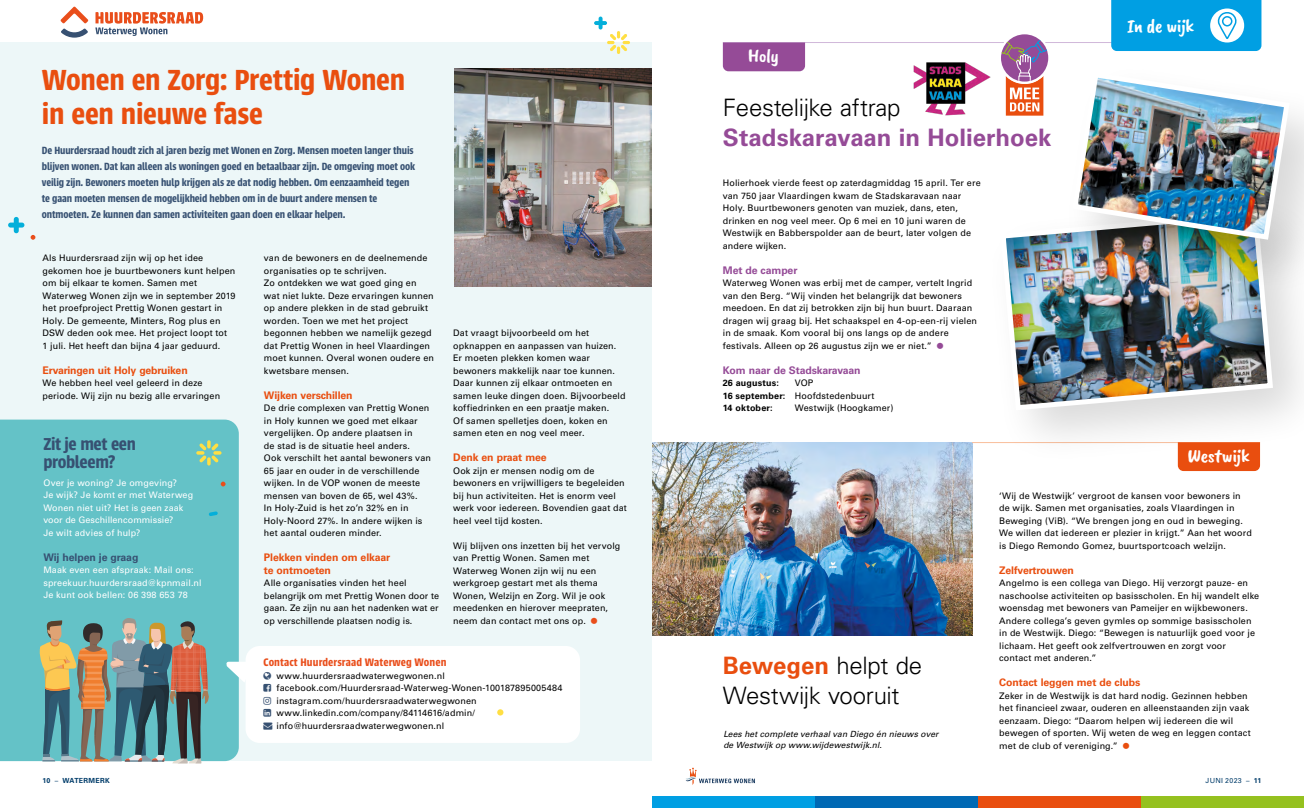
<style>
.page{position:relative;width:1304px;height:808px;background:#fff}
.page>*{position:absolute;margin:0;border:0;box-sizing:border-box;transform-origin:0 0}
.t1{font:600 32px/34px "Urbana";letter-spacing:-.005em;color:#e94e0f}
.t2{font:300 24px/30px "Univers LT Std";letter-spacing:-.015em;color:#000}
.t3{font:700 24px "Univers LT Std";color:#954b97}
.t4{font:19px "Caveat Brush";letter-spacing:-.03em;color:#fff;scale:1.1 1}
.t5{font:600 19px/18px "Urbana";letter-spacing:-.015em;color:#375172}
.t6{font:600 12px "Urbana";letter-spacing:.01em;color:#e94e1b}
.t7{font:600 11.5px/16px "Urbana";letter-spacing:-.01em;color:#375172}
.t8{font:700 10.5px/12.5px "Univers LT Std";letter-spacing:-.01em;color:#e94e0f}
.t9{font:700 10.5px "Univers LT Std";letter-spacing:-.01em;color:#954b97}
.t10{font:700 10.5px "Univers LT Std";letter-spacing:-.01em;color:#375172}
.t11{font:9px/12.5px "Univers LT Std";letter-spacing:.01em;color:#000}
.t12{font:9px/12.5px "Univers LT Std";letter-spacing:.01em;color:#fff}
.t13{font:700 9px/12.5px "Univers LT Std";letter-spacing:.015em;color:#000}
.t14{font:italic 8.5px/11px "Univers LT Std";letter-spacing:.01em;color:#000}
.t15{font:700 7px "Univers LT Std";letter-spacing:.045em;color:#003c6a}
.t16{font:7px "Univers LT Std";letter-spacing:.04em;color:#003c6a}
.s1{font-size:17px;color:#e94e1b}
.s2{color:#375172}
.s3{font-size:17px;color:#954b97}
.s4{font-weight:400}
.s5{font-weight:700;color:#e94e0f}
.s6{font-size:17px;color:#e94e0f}
.s7{font-weight:700}
</style>
<div class="page">
<img style="left:652px;top:442px;width:320px;height:193px">
<hr style="left:723px;top:42px;width:537px;height:1px;background:#d1b8da">
<svg style="left:1111px;top:0;width:150px;height:51px;background:#1aa8e5"></svg>
<img style="left:913px;top:62px;width:78px;height:53px">
<div style="left:0;top:43px;width:652px;height:718px;background:#edf7f8"></div>
<div style="left:0;top:420px;width:239px;height:341px;background:#64c2c7"></div>
<img style="left:454px;top:68px;width:198px;height:218px">
<div style="left:246px;top:646px;width:334px;height:97px;background:#fff;border-radius:14px"></div>
<svg style="left:225px;top:662px;width:21px;height:21px"></svg>
<svg style="left:95px;top:12px;width:108px;height:24px"></svg>
<svg style="left:61px;top:7px;width:27px;height:31px"></svg>
<svg style="left:39px;top:618px;width:170px;height:145px;background:#788f86"></svg>
<svg style="left:221px;top:482px;width:5px;height:4px"></svg>
<svg style="left:497px;top:709px;width:6px;height:6px"></svg>
<svg style="left:31px;top:235px;width:4px;height:5px"></svg>
<svg style="left:8px;top:217px;width:16px;height:16px"></svg>
<svg style="left:209px;top:511px;width:9px;height:5px"></svg>
<svg style="left:196px;top:440px;width:26px;height:25px"></svg>
<svg style="left:594px;top:17px;width:36px;height:37px"></svg>
<div style="left:723px;top:42px;width:82px;height:29px;background:#954b97"></div>
<hr style="left:972px;top:442px;width:288px;height:1px;background:#f9bf9c">
<div style="left:984px;top:195px;width:320px;height:272px;background:#000;opacity:.15"></div>
<img style="left:998px;top:209px;width:278px;height:204px">
<div style="left:1061px;top:61px;width:243px;height:237px;background:#000;opacity:.15"></div>
<img style="left:1069px;top:69px;width:223px;height:174px">
<div style="left:1178px;top:442px;width:82px;height:29px;background:#e94e0f"></div>
<svg style="left:1001px;top:34px;width:48px;height:82px"></svg>
<div style="left:1141px;top:796px;width:163px;height:12px;background:#95c11f"></div>
<div style="left:978px;top:796px;width:163px;height:12px;background:#e94e0f"></div>
<div style="left:815px;top:796px;width:163px;height:12px;background:#0069b4"></div>
<div style="left:652px;top:796px;width:163px;height:12px;background:#009fe3"></div>
<svg style="left:686px;top:768px;width:69px;height:17px"></svg>
<h1 class="t1" style="left:42px;top:63px;width:365px">Wonen en Zorg: Prettig Wonen in een nieuwe fase</h1>
<p class="t7" style="left:42px;top:142px;width:375px">De Huurdersraad houdt zich al jaren bezig met Wonen en Zorg. Mensen moeten langer thuis blijven wonen. Dat kan alleen als woningen goed en betaalbaar zijn. De omgeving moet ook veilig zijn. Bewoners moeten hulp krijgen als ze dat nodig hebben. Om eenzaamheid tegen te gaan moeten mensen de mogelijkheid hebben om in de buurt andere mensen te ontmoeten. Ze kunnen dan samen activiteiten gaan doen en elkaar helpen.</p>
<p class="t11" style="left:264px;top:252px;width:172px">van de bewoners en de deelnemende organisaties op te schrijven.<br>Zo ontdekken we wat goed ging en wat niet lukte. Deze ervaringen kunnen op andere plekken in de stad gebruikt worden. Toen we met het project begonnen hebben we namelijk gezegd dat Prettig Wonen in heel Vlaardingen moet kunnen. Overal wonen oudere en kwetsbare mensen.</p>
<p class="t8" style="left:264px;top:389px;width:90px">Wijken verschillen</p>
<p class="t11" style="left:264px;top:402px;width:168px">De drie complexen van Prettig Wonen in Holy kunnen we goed met elkaar vergelijken. Op andere plaatsen in<br>de stad is de situatie heel anders.<br>Ook verschilt het aantal bewoners van 65 jaar en ouder in de verschillende wijken. In de VOP wonen de meeste mensen van boven de 65, wel 43%.<br>In Holy-Zuid is het zo’n 32% en in Holy-Noord 27%. In andere wijken is het aantal ouderen minder.</p>
<p class="t8" style="left:264px;top:551px;width:128px">Plekken vinden om elkaar te ontmoeten</p>
<p class="t11" style="left:264px;top:577px;width:177px">Alle organisaties vinden het heel belangrijk om met Prettig Wonen door te gaan. Ze zijn nu aan het nadenken wat er op verschillende plaatsen nodig is.</p>
<p class="t11" style="left:43px;top:252px;width:195px">Als Huurdersraad zijn wij op het idee gekomen hoe je buurtbewoners kunt helpen om bij elkaar te komen. Samen met Waterweg Wonen zijn we in september 2019 het proefproject Prettig Wonen gestart in Holy. De gemeente, Minters, Rog plus en DSW deden ook mee. Het project loopt tot<br>1 juli. Het heeft dan bijna 4 jaar geduurd.</p>
<p class="t8" style="left:43px;top:364px;width:147px">Ervaringen uit Holy gebruiken</p>
<p class="t11" style="left:43px;top:377px;width:179px">We hebben heel veel geleerd in deze periode. Wij zijn nu bezig alle ervaringen</p>
<h3 class="t5" style="left:43px;top:435px;width:94px">Zit je met een probleem?</h3>
<p class="t12" style="left:43px;top:476px;width:151px">Over je woning? Je omgeving?<br>Je wijk? Je komt er met Waterweg<br>Wonen niet uit? Het is geen zaak voor de Geschillencommissie?<br>Je wilt advies of hulp?</p>
<p class="t10" style="left:43px;top:551px;width:97px">Wij helpen je graag</p>
<p class="t12" style="left:43px;top:564px;width:160px">Maak even een afspraak: Mail ons: spreekuur.huurdersraad@kpnmail.nl<br>Je kunt ook bellen: 06 398 653 78</p>
<p class="t11" style="left:453px;top:327px;width:174px">Dat vraagt bijvoorbeeld om het opknappen en aanpassen van huizen.<br>Er moeten plekken komen waar bewoners makkelijk naar toe kunnen.<br>Daar kunnen zij elkaar ontmoeten en samen leuke dingen doen. Bijvoorbeeld koffiedrinken en een praatje maken.<br>Of samen spelletjes doen, koken en samen eten en nog veel meer.</p>
<p class="t8" style="left:453px;top:451px;width:95px">Denk en praat mee</p>
<p class="t11" style="left:453px;top:464px;width:175px">Ook zijn er mensen nodig om de bewoners en vrijwilligers te begeleiden bij hun activiteiten. Het is enorm veel werk voor iedereen. Bovendien gaat dat heel veel tijd kosten.</p>
<p class="t11" style="left:453px;top:539px;width:169px">Wij blijven ons inzetten bij het vervolg van Prettig Wonen. Samen met<br>Waterweg Wonen zijn wij nu een werkgroep gestart met als thema<br>Wonen, Welzijn en Zorg. Wil je ook meedenken en hierover meepraten, neem dan contact met ons op. <span class="s1">•</span></p>
<h3 class="t6" style="left:264px;top:656px;width:184px">Contact Huurdersraad Waterweg Wonen</h3>
<p class="t11" style="left:276px;top:669px;width:288px">www.huurdersraadwaterwegwonen.nl facebook.com/Huurdersraad-Waterweg-Wonen-100187895005484 instagram.com/huurdersraadwaterwegwonen www.linkedin.com/company/84114616/admin/</p>
<p class="t11" style="left:264px;top:719px;width:182px"><span class="s2">→</span> info@huurdersraadwaterwegwonen.nl</p>
<h3 class="t4" style="left:748px;top:45px;width:30px">Holy</h3>
<h2 class="t2" style="left:723px;top:93px;width:179px">Feestelijke aftrap</h2>
<h2 class="t3" style="left:723px;top:124px;width:330px">Stadskaravaan in Holierhoek</h2>
<p class="t11" style="left:723px;top:177px;width:259px">Holierhoek vierde feest op zaterdagmiddag 15 april. Ter ere van 750 jaar Vlaardingen kwam de Stadskaravaan naar Holy. Buurtbewoners genoten van muziek, dans, eten, drinken en nog veel meer. Op 6 mei en 10 juni waren de Westwijk en Babberspolder aan de beurt, later volgen de andere wijken.</p>
<p class="t9" style="left:723px;top:264px;width:76px">Met de camper</p>
<p class="t11" style="left:723px;top:277px;width:256px">Waterweg Wonen was erbij met de camper, vertelt Ingrid van den Berg. “Wij vinden het belangrijk dat bewoners meedoen. En dat zij betrokken zijn bij hun buurt. Daaraan dragen wij graag bij. Het schaakspel en 4-op-een-rij vielen in de smaak. Kom vooral bij ons langs op de andere festivals. Alleen op 26 augustus zijn we er niet.” <span class="s3">•</span></p>
<p class="t9" style="left:723px;top:364px;width:139px">Kom naar de Stadskaravaan</p>
<p class="t13" style="left:723px;top:377px;width:58px">26 augustus:</p>
<p class="t13" style="left:723px;top:377px;width:153px;text-indent:72px"><span class="s4">VOP<br></span>16 september: <span class="s4">Hoofdstedenbuurt<br></span>14 oktober:</p>
<p class="t11" style="left:795px;top:402px;width:100px">Westwijk (Hoogkamer)</p>
<h3 class="t4" style="left:1127px;top:15px;width:62px">In de wijk</h3>
<h3 class="t4" style="left:1187px;top:444px;width:58px">Westwijk</h3>
<h2 class="t2" style="left:723px;top:651px;width:201px"><span class="s5">Bewegen</span> helpt de<br>Westwijk vooruit</h2>
<p class="t14" style="left:723px;top:729px;width:217px">Lees het complete verhaal van Diego én nieuws over de Westwijk op www.wijdewestwijk.nl.</p>
<p class="t11" style="left:999px;top:489px;width:254px">‘Wij de Westwijk’ vergroot de kansen voor bewoners in de wijk. Samen met organisaties, zoals Vlaardingen in Beweging (ViB). “We brengen jong en oud in beweging.<br>We willen dat iedereen er plezier in krijgt.” Aan het woord is Diego Remondo Gomez, buurtsportcoach welzijn.</p>
<p class="t8" style="left:999px;top:564px;width:76px">Zelfvertrouwen</p>
<p class="t11" style="left:999px;top:577px;width:262px">Angelmo is een collega van Diego. Hij verzorgt pauze- en naschoolse activiteiten op basisscholen. En hij wandelt elke woensdag met bewoners van Pameijer en wijkbewoners.<br>Andere collega’s geven gymles op sommige basisscholen in de Westwijk. Diego: “Bewegen is natuurlijk goed voor je lichaam. Het geeft ook zelfvertrouwen en zorgt voor contact met anderen.”</p>
<p class="t8" style="left:999px;top:676px;width:143px">Contact leggen met de clubs</p>
<p class="t11" style="left:999px;top:689px;width:253px">Zeker in de Westwijk is dat hard nodig. Gezinnen hebben het financieel zwaar, ouderen en alleenstaanden zijn vaak eenzaam. Diego: “Daarom helpen wij iedereen die wil bewegen of sporten. Wij weten de weg en leggen contact met de club of vereniging.” <span class="s6">•</span></p>
<p class="t15" style="left:43px;top:777px;width:69px">10 <span class="s4">–</span> WATERMERK</p>
<p class="t16" style="left:1206px;top:777px;width:57px">JUNI 2023 – <span class="s7">11</span></p>
</div>
